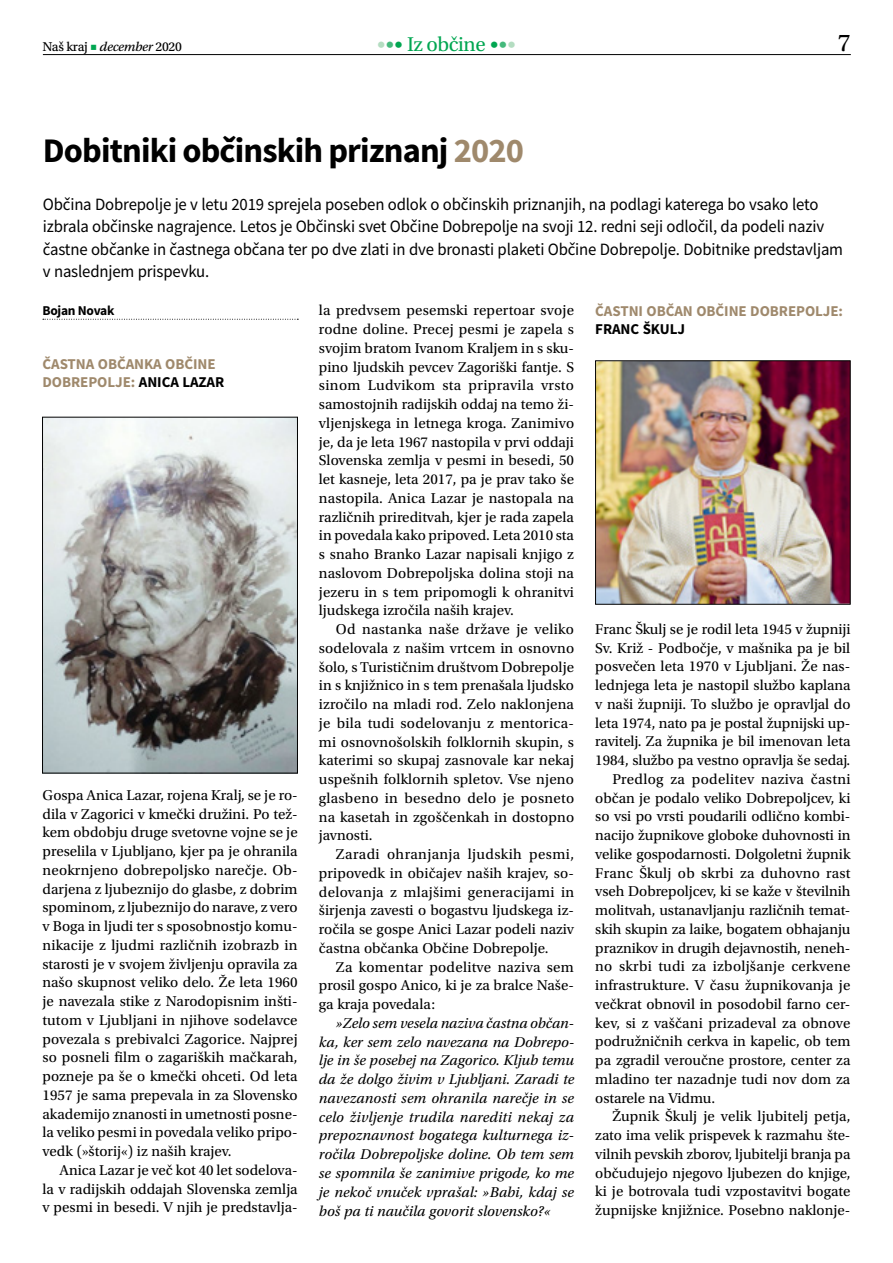
<style>
.page{position:relative;width:893px;height:1263px;background:#fff}
.page>*{position:absolute;margin:0;border:0;box-sizing:border-box;transform-origin:0 0}
.t1{font:700 34.5px "Source Sans Pro";letter-spacing:-.025em;color:#000}
.t2{font:25.5px "Utopia Std Capt";color:#000}
.t3{font:21px "Utopia Std";letter-spacing:-.02em;color:#00a651}
.t4{font:17.25px/22.5px "Source Sans Pro";letter-spacing:-.01em;color:#000}
.t5{font:15px/18.8px "Utopia Std";color:#000;text-align:justify}
.t6{font:italic 15px/18.8px "Utopia Std";color:#000;text-align:justify}
.t7{font:700 15px/18px "Source Sans Pro";letter-spacing:-.005em;color:#9f896c}
.t8{font:15px "Utopia Std";letter-spacing:.02em;color:#000}
.t9{font:700 15px "Source Sans Pro";letter-spacing:-.005em;color:#000}
.t10{font:13.5px "Utopia Std Capt";letter-spacing:-.02em;color:#000}
.t11{font:700 13.5px "Source Sans Pro";letter-spacing:-.02em;color:#000}
.s1{color:#00a651}
.s2{font-family:"Utopia Std Capt It"}
.s3{font-family:"Frutiger LT Std";font-weight:300;font-size:18px;color:#b4ddc1}
.s4{font-family:"Frutiger LT Std";font-weight:300;font-size:18px;color:#45b97c}
.s5{font-family:"Frutiger LT Std";font-weight:300;font-size:18px}
.s6{color:#9f896c}
.s7{color:#000}
</style>
<div class="page">
<hr style="left:43px;top:54px;width:808px;height:1px;background:#000">
<svg style="left:43px;top:319px;width:255px;height:1px"></svg>
<img style="left:44px;top:419px;width:252px;height:352px">
<div style="left:42px;top:417px;width:256px;height:356px;border:1px solid #000"></div>
<img style="left:597px;top:362px;width:251px;height:240px">
<div style="left:595px;top:360px;width:255px;height:244px;border:1px solid #000"></div>
<p class="t10" style="left:43px;top:39px;width:141px">Naš kraj <span class="s1">■</span> <span class="s2">december</span> 2020</p>
<h3 class="t3" style="left:377px;top:32px;width:141px"><span class="s3">•</span><span class="s4">•</span><span class="s5">•</span> Iz občine <span class="s5">•</span><span class="s4">•</span><span class="s3">•</span></h3>
<h2 class="t2" style="left:838px;top:29px;width:14px">7</h2>
<h1 class="t1" style="left:43px;top:127px;width:483px">Dobitniki občinskih priznanj <span class="s6">2020</span></h1>
<p class="t4" style="left:43px;top:192px;width:802px">Občina Dobrepolje je v letu 2019 sprejela poseben odlok o občinskih priznanjih, na podlagi katerega bo vsako leto izbrala občinske nagrajence. Letos je Občinski svet Občine Dobrepolje na svoji 12. redni seji odločil, da podeli naziv častne občanke in častnega občana ter po dve zlati in dve bronasti plaketi Občine Dobrepolje. Dobitnike predstavljam v naslednjem prispevku.</p>
<p class="t11" style="left:43px;top:301px;width:73px">Bojan Novak</p>
<p class="t7" style="left:43px;top:355px;width:183px">ČASTNA OBČANKA OBČINE<br>DOBREPOLJE: <span class="s7">ANICA LAZAR</span></p>
<p class="t7" style="left:595px;top:301px;width:249px">ČASTNI OBČAN OBČINE DOBREPOLJE:</p>
<p class="t9" style="left:595px;top:319px;width:91px">FRANC ŠKULJ</p>
<p class="t5" style="left:319px;top:301px;width:257px">la predvsem pesemski repertoar svoje rodne doline. Precej pesmi je zapela s svojim bratom Ivanom Kraljem in s sku&shy;pino ljudskih pevcev Zagoriški fantje. S sinom Ludvikom sta pripravila vrsto samostojnih radijskih oddaj na temo ži&shy;vljenjskega in letnega kroga. Zanimivo je, da je leta 1967 nastopila v prvi oddaji Slovenska zemlja v pesmi in besedi, 50 let kasneje, leta 2017, pa je prav tako še nastopila. Anica Lazar je nastopala na različnih prireditvah, kjer je rada zapela in povedala kako pripoved. Leta 2010 sta s snaho Branko Lazar napisali knjigo z naslovom Dobrepoljska dolina stoji na jezeru in s tem pripomogli k ohranitvi ljudskega izročila naših krajev.</p>
<p class="t5" style="left:319px;top:620px;width:257px;text-indent:17px">Od nastanka naše države je veliko sodelovala z našim vrtcem in osnovno šolo, s Turističnim društvom Dobrepolje in s knjižnico in s tem prenašala ljudsko izročilo na mladi rod. Zelo naklonjena je bila tudi sodelovanju z mentorica&shy;mi osnovnošolskih folklornih skupin, s katerimi so skupaj zasnovale kar nekaj uspešnih folklornih spletov. Vse njeno glasbeno in besedno delo je posneto na kasetah in zgoščenkah in dostopno javnosti.</p>
<p class="t5" style="left:319px;top:845px;width:257px;text-indent:17px">Zaradi ohranjanja ljudskih pesmi, pripovedk in običajev naših krajev, so&shy;delovanja z mlajšimi generacijami in širjenja zavesti o bogastvu ljudskega iz&shy;ročila se gospe Anici Lazar podeli naziv častna občanka Občine Dobrepolje.</p>
<p class="t5" style="left:319px;top:958px;width:257px;text-indent:17px">Za komentar podelitve naziva sem prosil gospo Anico, ki je za bralce Naše&shy;ga kraja povedala:</p>
<p class="t6" style="left:319px;top:1014px;width:257px;text-indent:17px">»Zelo sem vesela naziva častna občan&shy;ka, ker sem zelo navezana na Dobrepo&shy;lje in še posebej na Zagorico. Kljub temu da že dolgo živim v Ljubljani. Zaradi te navezanosti sem ohranila narečje in se celo življenje trudila narediti nekaj za prepoznavnost bogatega kulturnega iz&shy;ročila Dobrepoljske doline. Ob tem sem se spomnila še zanimive prigode, ko me je nekoč vnuček vprašal: »Babi, kdaj se boš pa ti naučila govorit slovensko?«</p>
<p class="t5" style="left:595px;top:620px;width:257px">Franc Škulj se je rodil leta 1945 v župniji</p>
<p class="t5" style="left:595px;top:638px;width:257px">Sv. Križ - Podbočje, v mašnika pa je bil</p>
<p class="t5" style="left:595px;top:657px;width:257px">posvečen leta 1970 v Ljubljani. Že nas-</p>
<p class="t5" style="left:595px;top:676px;width:257px">lednjega leta je nastopil službo kaplana</p>
<p class="t5" style="left:595px;top:695px;width:257px">v naši župniji. To službo je opravljal do</p>
<p class="t5" style="left:595px;top:713px;width:257px">leta 1974, nato pa je postal župnijski up-</p>
<p class="t5" style="left:595px;top:732px;width:257px">ravitelj. Za župnika je bil imenovan leta</p>
<p class="t5" style="left:595px;top:751px;width:257px">1984, službo pa vestno opravlja še sedaj.</p>
<p class="t8" style="left:612px;top:771px;width:240px">Predlog za podelitev naziva častni</p>
<p class="t5" style="left:595px;top:788px;width:257px">občan je podalo veliko Dobrepoljcev, ki</p>
<p class="t5" style="left:595px;top:807px;width:257px">so vsi po vrsti poudarili odlično kombi-</p>
<p class="t5" style="left:595px;top:826px;width:257px">nacijo župnikove globoke duhovnosti in</p>
<p class="t5" style="left:595px;top:845px;width:257px">velike gospodarnosti. Dolgoletni župnik</p>
<p class="t5" style="left:595px;top:863px;width:257px">Franc Škulj ob skrbi za duhovno rast</p>
<p class="t5" style="left:595px;top:882px;width:257px">vseh Dobrepoljcev, ki se kaže v številnih</p>
<p class="t5" style="left:595px;top:901px;width:257px">molitvah, ustanavljanju različnih temat-</p>
<p class="t5" style="left:595px;top:920px;width:257px">skih skupin za laike, bogatem obhajanju</p>
<p class="t5" style="left:595px;top:938px;width:257px">praznikov in drugih dejavnostih, neneh-</p>
<p class="t5" style="left:595px;top:957px;width:257px">no skrbi tudi za izboljšanje cerkvene</p>
<p class="t5" style="left:595px;top:976px;width:257px">infrastrukture. V času župnikovanja je</p>
<p class="t5" style="left:595px;top:995px;width:257px">večkrat obnovil in posodobil farno cer-</p>
<p class="t5" style="left:595px;top:1013px;width:257px">kev, si z vaščani prizadeval za obnove</p>
<p class="t5" style="left:595px;top:1032px;width:257px">podružničnih cerkva in kapelic, ob tem</p>
<p class="t5" style="left:595px;top:1051px;width:257px">pa zgradil veroučne prostore, center za</p>
<p class="t5" style="left:595px;top:1070px;width:257px">mladino ter nazadnje tudi nov dom za</p>
<p class="t5" style="left:595px;top:1088px;width:121px">ostarele na Vidmu.</p>
<p class="t5" style="left:612px;top:1107px;width:240px">Župnik Škulj je velik ljubitelj petja,</p>
<p class="t5" style="left:595px;top:1126px;width:257px">zato ima velik prispevek k razmahu šte-</p>
<p class="t5" style="left:595px;top:1145px;width:257px">vilnih pevskih zborov, ljubitelji branja pa</p>
<p class="t5" style="left:595px;top:1163px;width:257px">občudujejo njegovo ljubezen do knjige,</p>
<p class="t5" style="left:595px;top:1182px;width:257px">ki je botrovala tudi vzpostavitvi bogate</p>
<p class="t5" style="left:595px;top:1201px;width:257px">župnijske knjižnice. Posebno naklonje-</p>
<p class="t5" style="left:43px;top:786px;width:257px">Gospa Anica Lazar, rojena Kralj, se je ro&shy;dila v Zagorici v kmečki družini. Po tež&shy;kem obdobju druge svetovne vojne se je preselila v Ljubljano, kjer pa je ohranila neokrnjeno dobrepoljsko narečje. Ob&shy;darjena z ljubeznijo do glasbe, z dobrim spominom, z ljubeznijo do narave, z vero v Boga in ljudi ter s sposobnostjo komu&shy;nikacije z ljudmi različnih izobrazb in starosti je v svojem življenju opravila za našo skupnost veliko delo. Že leta 1960 je navezala stike z Narodopisnim inšti&shy;tutom v Ljubljani in njihove sodelavce povezala s prebivalci Zagorice. Najprej so posneli film o zagariških mačkarah, pozneje pa še o kmečki ohceti. Od leta 1957 je sama prepevala in za Slovensko akademijo znanosti in umetnosti posne&shy;la veliko pesmi in povedala veliko pripo&shy;vedk (»štorij«) iz naših krajev.</p>
<p class="t5" style="left:43px;top:1161px;width:257px;text-indent:17px">Anica Lazar je več kot 40 let sodelova&shy;la v radijskih oddajah Slovenska zemlja v pesmi in besedi. V njih je predstavlja-</p>
</div>
